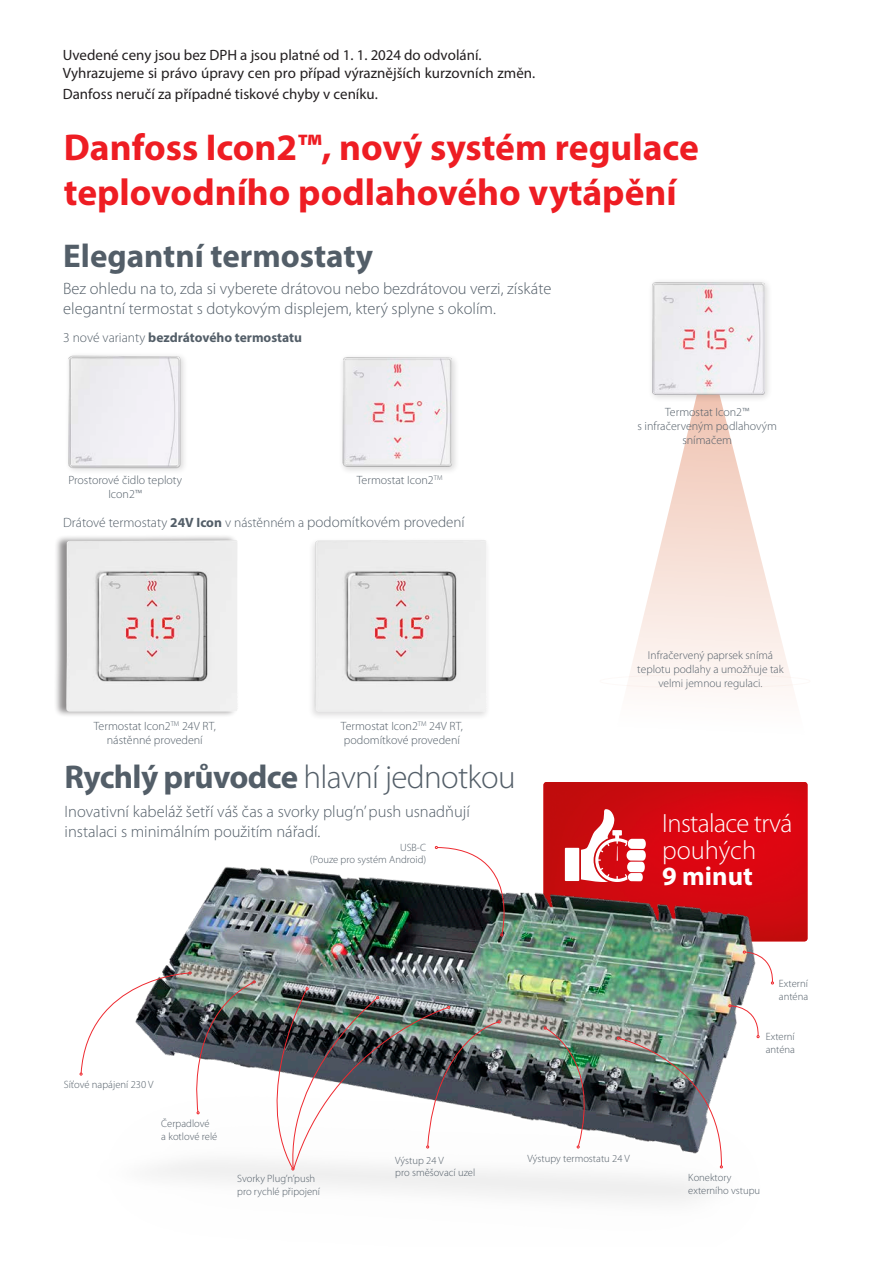
<style>
.page{position:relative;width:893px;height:1263px;background:#fff}
.page>*{position:absolute;margin:0;border:0;box-sizing:border-box;transform-origin:0 0}
.t1{font:700 37.5px/45px "Myriad Pro";color:#ee1d23}
.t2{font:300 33px "Myriad Pro";letter-spacing:-.02em;color:#535e68}
.t3{font:700 33px "Myriad Pro";color:#535e68}
.t4{font:300 26.4px/26.4px "Myriad Pro";letter-spacing:-.025em;color:#fff}
.t5{font:300 16.5px/19.8px "Myriad Pro";color:#535e68}
.t6{font:15px/18.5px "Myriad Pro";color:#231f20}
.t7{font:300 13.5px "Myriad Pro";color:#535e68}
.t8{font:700 13.5px "Myriad Pro";color:#535e68}
.t9{font:300 12px/14.4px "Myriad Pro";color:#535e68;text-align:center}
.t10{font:300 11.55px/13.8px "Myriad Pro";color:#535e68;text-align:center}
.t11{font:300 10.65px/12.8px "Myriad Pro";color:#535e68}
.s1{font-weight:300}
.s2{font-weight:700}
.s3{font-size:15px}
</style>
<div class="page">
<img style="left:543px;top:782px;width:264px;height:71px">
<div style="left:565px;top:848px;width:14px;height:33px;background:#fff"></div>
<svg style="left:581px;top:809px;width:65px;height:44px"></svg>
<img style="left:79px;top:853px;width:729px;height:349px">
<svg style="left:729px;top:1004px;width:30px;height:34px"></svg>
<img style="left:617px;top:1037px;width:106px;height:131px">
<svg style="left:80px;top:972px;width:420px;height:198px"></svg>
<img style="left:544px;top:1027px;width:58px;height:121px">
<img style="left:435px;top:846px;width:87px;height:90px">
<svg style="left:743px;top:951px;width:31px;height:33px"></svg>
<svg style="left:605px;top:404px;width:203px;height:381px"></svg>
<div style="left:307px;top:537px;width:184px;height:183px;background:#231f20;opacity:.16"></div>
<img style="left:315px;top:540px;width:172px;height:171px">
<div style="left:600px;top:674px;width:210px;height:14px;border:1px solid #f0c3b1;border-radius:50%"></div>
<div style="left:338px;top:353px;width:122px;height:122px;background:#231f20;opacity:.15"></div>
<img style="left:343px;top:357px;width:109px;height:110px">
<div style="left:647px;top:277px;width:126px;height:127px;background:#231f20;opacity:.15"></div>
<img style="left:652px;top:282px;width:113px;height:113px">
<div style="left:65px;top:351px;width:124px;height:124px;background:#231f20;opacity:.15"></div>
<img style="left:65px;top:356px;width:124px;height:112px">
<div style="left:54px;top:534px;width:184px;height:184px;background:#231f20;opacity:.5"></div>
<img style="left:66px;top:540px;width:172px;height:171px">
<p class="t6" style="left:63px;top:45px;width:474px">Uvedené ceny jsou bez DPH a jsou platné od 1. 1. 2024 do odvolání.<br>Vyhrazujeme si právo úpravy cen pro případ výraznějších kurzovních změn.</p>
<p class="t6" style="left:63px;top:85px;width:317px">Danfoss neručí za případné tiskové chyby v ceníku.</p>
<p class="t1" style="left:64px;top:124px;width:637px">Danfoss Icon2™, nový systém regulace teplovodního podlahového vytápění</p>
<p class="t3" style="left:63px;top:234px;width:311px">Elegantní termostaty</p>
<p class="t5" style="left:63px;top:279px;width:490px">Bez ohledu na to, zda si vyberete drátovou nebo bezdrátovou verzi, získáte elegantní termostat s dotykovým displejem, který splyne s okolím.</p>
<p class="t8" style="left:63px;top:328px;width:240px"><span class="s1">3 nové varianty</span> bezdrátového termostatu</p>
<p class="t9" style="left:68px;top:473px;width:115px">Prostorové čidlo teploty<br>Icon2™</p>
<p class="t9" style="left:357px;top:473px;width:87px">Termostat Icon2<sup>TM</sup></p>
<p class="t7" style="left:63px;top:515px;width:403px">Drátové termostaty <span class="s2">24V Icon</span> v nástěnném a <span class="s3">podomítkovém provedení</span></p>
<p class="t9" style="left:94px;top:719px;width:124px">Termostat Icon2<sup>TM</sup> 24V RT, nástěnné provedení</p>
<p class="t9" style="left:341px;top:719px;width:124px;text-align:left">Termostat Icon2<sup>TM</sup> 24V RT, podomítkové provedení</p>
<p class="t2" style="left:65px;top:759px;width:453px"><span class="s2">Rychlý průvodce</span> hlavní jednotkou</p>
<p class="t5" style="left:65px;top:802px;width:407px">Inovativní kabeláž šetří váš čas a svorky plug’n’ push usnadňují instalaci s minimálním použitím nářadí.</p>
<p class="t11" style="left:400px;top:841px;width:28px">USB-C</p>
<p class="t11" style="left:310px;top:853px;width:118px">(Pouze pro systém Android)</p>
<p class="t11" style="left:64px;top:1078px;width:91px">Síťové napájení 230 V</p>
<p class="t11" style="left:161px;top:1117px;width:58px">Čerpadlové<br>a kotlové relé</p>
<p class="t9" style="left:637px;top:405px;width:141px">Termostat Icon2™<br>s infračerveným podlahovým snímačem</p>
<p class="t10" style="left:637px;top:649px;width:148px">Infračervený paprsek snímá teplotu podlahy a umožňuje tak velmi jemnou regulaci.</p>
<p class="t4" style="left:662px;top:811px;width:132px">Instalace trvá pouhých<br><span class="s2">9 minut</span></p>
<p class="t11" style="left:779px;top:977px;width:31px">Externí anténa</p>
<p class="t11" style="left:766px;top:1030px;width:31px">Externí anténa</p>
<p class="t11" style="left:237px;top:1172px;width:84px">Svorky Plug’n’push pro rychlé připojení</p>
<p class="t11" style="left:395px;top:1154px;width:50px">Výstup 24 V</p>
<p class="t11" style="left:527px;top:1152px;width:104px">Výstupy termostatu 24 V</p>
<p class="t11" style="left:395px;top:1167px;width:82px">pro směšovací uzel</p>
<p class="t11" style="left:688px;top:1171px;width:73px">Konektory externího vstupu</p>
</div>
